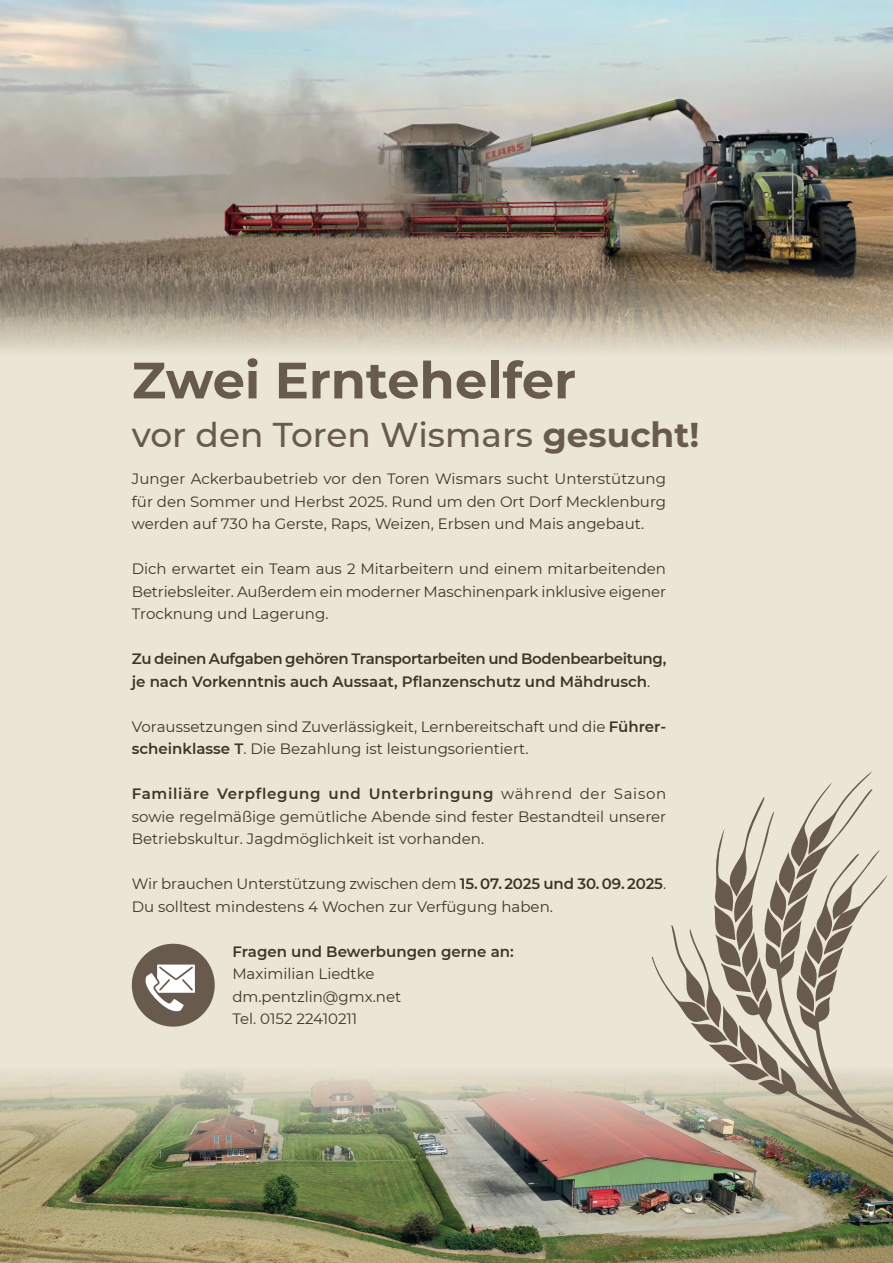
<style>
.page{position:relative;width:893px;height:1263px;background:#fff}
.page>*{position:absolute;margin:0;border:0;box-sizing:border-box;transform-origin:0 0}
.t1{font:700 51px "Montserrat";color:#685b4d}
.t2{font:500 34.35px "Montserrat";color:#685b4d}
.t3{font:15px/22.5px "Montserrat";color:#3e352a;text-align:justify}
.t4{font:600 15px/22.5px "Montserrat";letter-spacing:-.01em;color:#3e352a}
.s1{font-weight:700}
.s2{font-weight:400}
.s3{font-weight:600}
</style>
<div class="page">
<img style="left:0;top:0;width:893px;height:259px">
<img style="left:0;top:1159px;width:893px;height:104px">
<svg style="left:0;top:259px;width:893px;height:162px"></svg>
<img style="left:0;top:999px;width:651px;height:160px">
<div style="left:0;top:421px;width:893px;height:578px;background:#eae5d5"></div>
<div style="left:132px;top:944px;width:83px;height:83px;background:#685b4d;border-radius:50%"></div>
<svg style="left:146px;top:964px;width:49px;height:47px"></svg>
<svg style="left:651px;top:771px;width:242px;height:394px"></svg>
<h1 class="t1" style="left:132px;top:343px;width:446px">Zwei Erntehelfer</h1>
<h2 class="t2" style="left:132px;top:410px;width:569px">vor den Toren Wismars <span class="s1">gesucht!</span></h2>
<p class="t3" style="left:132px;top:467px;width:536px">Junger Ackerbaubetrieb vor den Toren Wismars sucht Unterstützung für den Sommer und Herbst 2025. Rund um den Ort Dorf Mecklenburg werden auf 730 ha Gerste, Raps, Weizen, Erbsen und Mais angebaut.</p>
<p class="t3" style="left:132px;top:557px;width:536px">Dich erwartet ein Team aus 2 Mitarbeitern und einem mitarbeitenden Betriebsleiter. Außerdem ein moderner Maschinenpark inklusive eigener Trocknung und Lagerung.</p>
<p class="t4" style="left:132px;top:647px;width:536px">Zu deinen Aufgaben gehören Transportarbeiten und Bodenbearbeitung, je nach Vorkenntnis auch Aussaat, Pflanzenschutz und Mähdrusch<span class="s2">.</span></p>
<p class="t3" style="left:132px;top:715px;width:536px">Voraussetzungen sind Zuverlässigkeit, Lernbereitschaft und die <span class="s3">Führer&shy;scheinklasse T</span>. Die Bezahlung ist leistungsorientiert.</p>
<p class="t3" style="left:132px;top:782px;width:536px"><span class="s3">Familiäre Verpflegung und Unterbringung</span> während der Saison sowie regelmäßige gemütliche Abende sind fester Bestandteil unserer Betriebskultur. Jagdmöglichkeit ist vorhanden.</p>
<p class="t3" style="left:132px;top:872px;width:536px">Wir brauchen Unterstützung zwischen dem <span class="s3">15. 07. 2025 und 30. 09. 2025</span>.<br>Du solltest mindestens 4 Wochen zur Verfügung haben.</p>
<p class="t4" style="left:232px;top:940px;width:283px">Fragen und Bewerbungen gerne an:</p>
<p class="t3" style="left:232px;top:962px;width:170px;text-align:left">Maximilian Liedtke dm.pentzlin@gmx.net<br>Tel. 0152 22410211</p>
</div>
